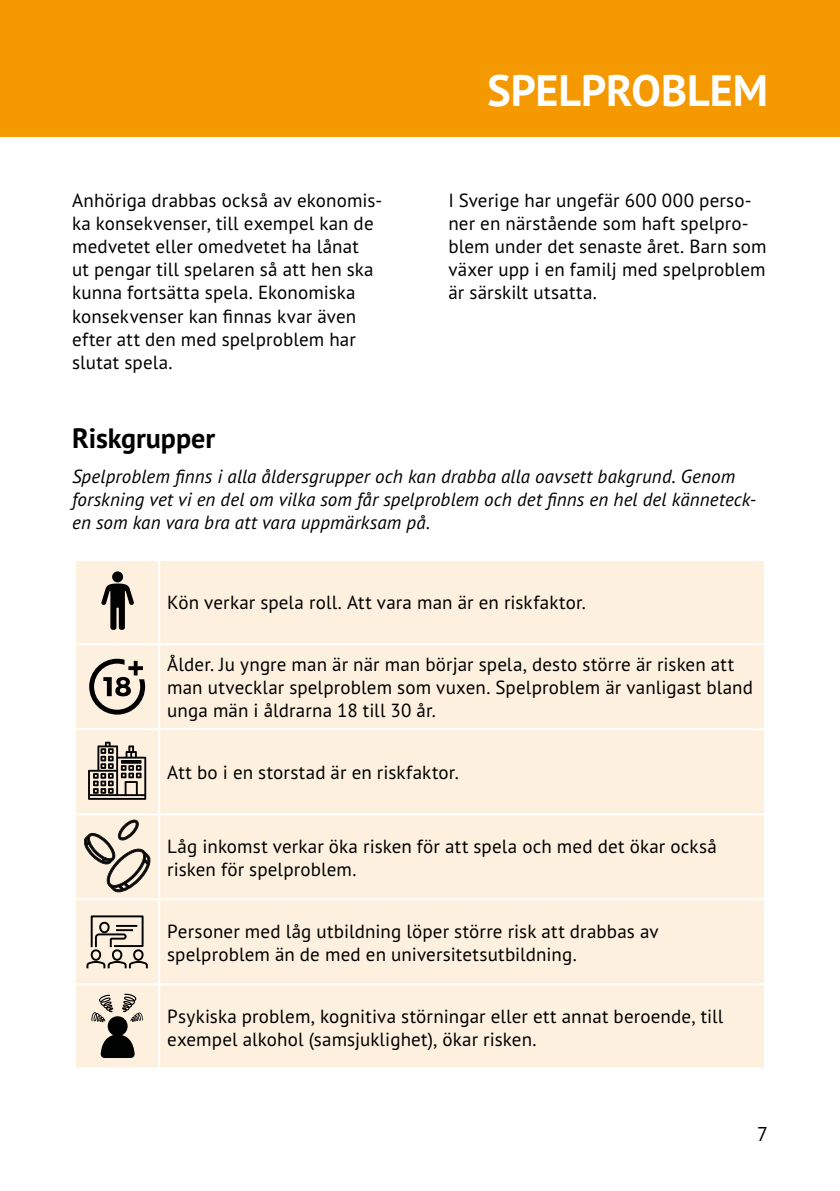
<style>
.page{position:relative;width:840px;height:1191px;background:#fff}
.page>*{position:absolute;margin:0;border:0;box-sizing:border-box;transform-origin:0 0}
.Rubrik_1{font:700 44px "PT Sans Pro";color:#fff}
.Rubrik_2{font:700 28px "PT Sans Pro";letter-spacing:-.005em;color:#000}
.t1{font:20px "PT Sans Pro";color:#000}
.Brödtext{font:19px/23px "PT Sans Pro";letter-spacing:.005em;color:#000}
.Ingress{font:italic 19px/23px "PT Sans Pro";letter-spacing:.005em;color:#000}
</style>
<div class="page">
<div style="left:0;top:0;width:839px;height:136px;background:#f49900"></div>
<div style="left:76px;top:561px;width:687px;height:506px;background:#fef0de"></div>
<svg style="left:763px;top:561px;width:1px;height:82px"></svg>
<svg style="left:763px;top:645px;width:1px;height:83px"></svg>
<svg style="left:763px;top:730px;width:1px;height:84px"></svg>
<svg style="left:763px;top:815px;width:1px;height:84px"></svg>
<svg style="left:763px;top:900px;width:1px;height:84px"></svg>
<svg style="left:763px;top:985px;width:1px;height:82px"></svg>
<svg style="left:76px;top:1067px;width:83px;height:1px"></svg>
<svg style="left:160px;top:1067px;width:604px;height:1px"></svg>
<hr style="left:158px;top:561px;width:2px;height:82px;background:#fff">
<hr style="left:76px;top:643px;width:83px;height:2px;background:#fff">
<hr style="left:159px;top:643px;width:604px;height:2px;background:#fff">
<hr style="left:158px;top:645px;width:2px;height:83px;background:#fff">
<hr style="left:76px;top:728px;width:83px;height:2px;background:#fff">
<hr style="left:159px;top:728px;width:604px;height:2px;background:#fff">
<hr style="left:158px;top:730px;width:2px;height:83px;background:#fff">
<hr style="left:76px;top:813px;width:83px;height:2px;background:#fff">
<hr style="left:159px;top:813px;width:604px;height:2px;background:#fff">
<hr style="left:158px;top:815px;width:2px;height:83px;background:#fff">
<hr style="left:76px;top:898px;width:83px;height:2px;background:#fff">
<hr style="left:159px;top:898px;width:604px;height:2px;background:#fff">
<hr style="left:158px;top:900px;width:2px;height:83px;background:#fff">
<hr style="left:76px;top:983px;width:83px;height:2px;background:#fff">
<hr style="left:159px;top:983px;width:604px;height:2px;background:#fff">
<hr style="left:158px;top:985px;width:2px;height:82px;background:#fff">
<div style="left:112px;top:571px;width:11px;height:11px;background:#000;border-radius:50%"></div>
<svg style="left:101px;top:583px;width:33px;height:47px"></svg>
<svg style="left:89px;top:658px;width:56px;height:56px"></svg>
<svg style="left:88px;top:741px;width:58px;height:59px"></svg>
<hr style="left:121px;top:760px;width:20px;height:3px;background:#010202">
<svg style="left:84px;top:820px;width:66px;height:72px"></svg>
<svg style="left:86px;top:915px;width:62px;height:53px"></svg>
<svg style="left:91px;top:993px;width:52px;height:65px"></svg>
<p class="Rubrik_1" style="left:487px;top:61px;width:282px">SPELPROBLEM</p>
<p class="Brödtext" style="left:72px;top:189px;width:311px">Anhöriga drabbas också av ekonomis&shy;ka konsekvenser, till exempel kan de medvetet eller omedvetet ha lånat<br>ut pengar till spelaren så att hen ska kunna fortsätta spela. Ekonomiska konsekvenser kan finnas kvar även efter att den med spelproblem har slutat spela.</p>
<p class="Brödtext" style="left:448px;top:189px;width:319px">I Sverige har ungefär 600 000 perso&shy;ner en närstående som haft spelpro&shy;blem under det senaste året. Barn som växer upp i en familj med spelproblem är särskilt utsatta.</p>
<p class="Rubrik_2" style="left:72px;top:420px;width:145px">Riskgrupper</p>
<p class="Ingress" style="left:72px;top:464px;width:685px">Spelproblem finns i alla åldersgrupper och kan drabba alla oavsett bakgrund. Genom forskning vet vi en del om vilka som får spelproblem och det finns en hel del känneteck&shy;en som kan vara bra att vara uppmärksam på.</p>
<p class="Brödtext" style="left:167px;top:590px;width:420px">Kön verkar spela roll. Att vara man är en riskfaktor.</p>
<p class="Brödtext" style="left:167px;top:652px;width:587px">Ålder. Ju yngre man är när man börjar spela, desto större är risken att man utvecklar spelproblem som vuxen. Spelproblem är vanligast bland unga män i åldrarna 18 till 30 år.</p>
<p class="Brödtext" style="left:167px;top:760px;width:293px">Att bo i en storstad är en riskfaktor.</p>
<p class="Brödtext" style="left:167px;top:834px;width:551px">Låg inkomst verkar öka risken för att spela och med det ökar också risken för spelproblem.</p>
<p class="Brödtext" style="left:167px;top:919px;width:492px">Personer med låg utbildning löper större risk att drabbas av spelproblem än de med en universitetsutbildning.</p>
<p class="Brödtext" style="left:167px;top:1004px;width:557px">Psykiska problem, kognitiva störningar eller ett annat beroende, till exempel alkohol (samsjuklighet), ökar risken.</p>
<p class="t1" style="left:756px;top:1121px;width:12px">7</p>
</div>
